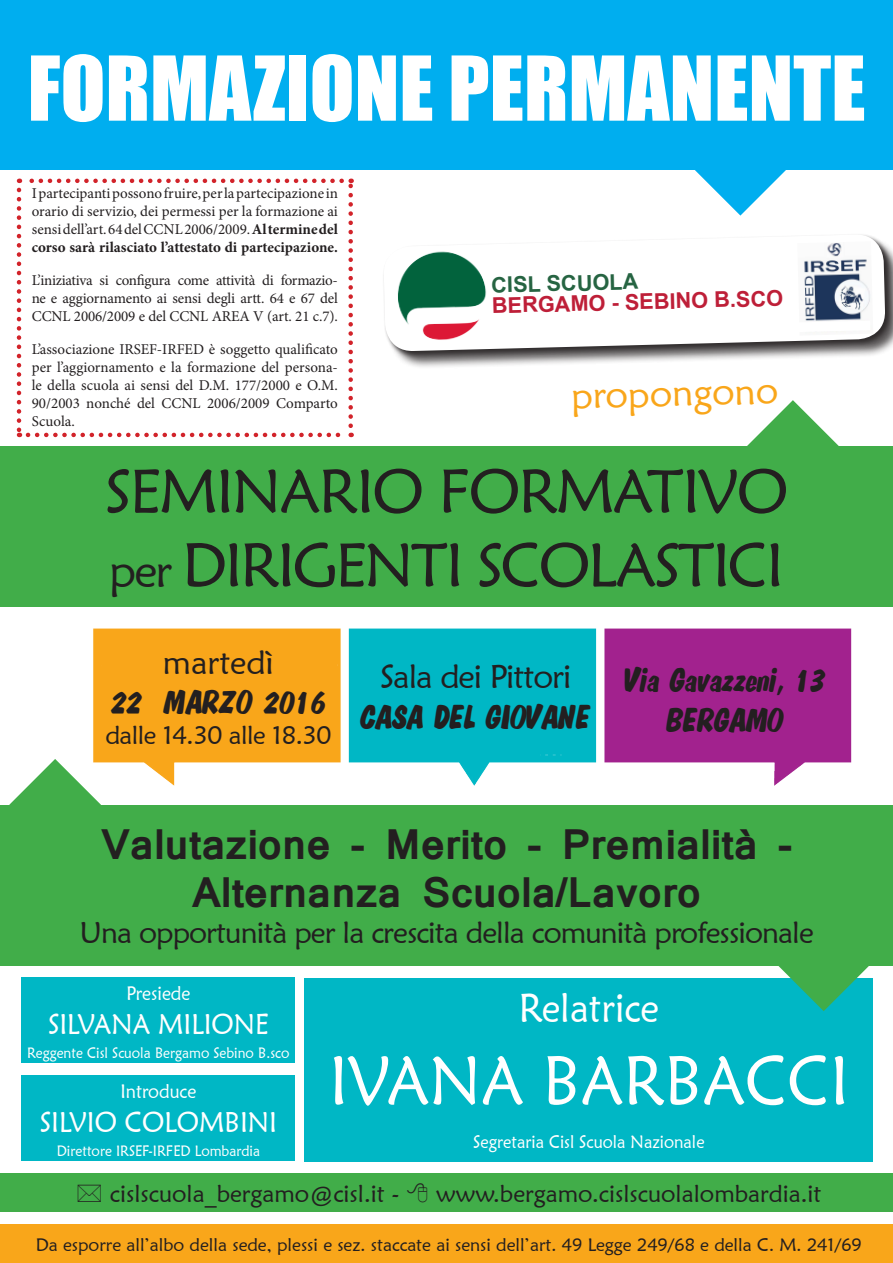
<style>
.page{position:relative;width:893px;height:1263px;background:#fff}
.page>*{position:absolute;margin:0;border:0;box-sizing:border-box;transform-origin:0 0}
.t1{font:82.5px "Impact";color:#fff}
.t2{font:69px "Maiandra GD";color:#fff;scale:.93 1}
.t3{font:61.5px/73.8px "Maiandra GD";letter-spacing:-.04em;color:#231f20}
.t4{font:700 40.5px/48.6px "Mangal";color:#231f20;text-align:center}
.t5{font:40.5px "Maiandra GD";color:#fff;scale:.93 1}
.t6{font:37.5px "Maiandra GD";color:#f9a61a}
.t7{font:33px/39.6px "MANDELA";color:#231f20;text-align:center}
.t8{font:33px "Maiandra GD";letter-spacing:-.03em;color:#231f20}
.t9{font:33px "Maiandra GD";color:#231f20}
.t10{font:30px "Maiandra GD";letter-spacing:-.03em;color:#231f20}
.t11{font:28.5px "Maiandra GD";color:#fff;scale:.93 1}
.t12{font:25.5px "Maiandra GD";letter-spacing:-.02em;color:#231f20}
.t13{font:24px "Maiandra GD";color:#231f20}
.t14{font:700 21.75px "Arial";color:#be1f38}
.t15{font:700 21.75px "Arial";color:#266442}
.t16{font:19.5px "Maiandra GD";color:#fff;scale:.93 1}
.t17{font:18px "Maiandra GD";color:#231f20}
.t18{font:18px "Maiandra GD";color:#fff;scale:.93 1}
.t19{font:15px/18px "Minion Pro";letter-spacing:-.005em;color:#231f20;text-align:justify}
.t20{font:15px "Maiandra GD";color:#fff;scale:.93 1}
.s1{font-weight:700}
.s2{font-size:46.5px}
</style>
<div class="page">
<img style="left:0;top:254px;width:893px;height:920px">
<div style="left:0;top:446px;width:893px;height:160px;background:#41ad49"></div>
<div style="left:0;top:1225px;width:893px;height:38px;background:#f9a61a"></div>
<div style="left:0;top:1174px;width:893px;height:38px;background:#41ad49"></div>
<svg style="left:9px;top:759px;width:92px;height:46px"></svg>
<div style="left:0;top:0;width:893px;height:170px;background:#00aeef"></div>
<svg style="left:695px;top:170px;width:91px;height:46px"></svg>
<svg style="left:17px;top:190px;width:4px;height:247px"></svg>
<svg style="left:28px;top:433px;width:324px;height:4px"></svg>
<svg style="left:348px;top:179px;width:5px;height:247px"></svg>
<svg style="left:19px;top:179px;width:323px;height:4px"></svg>
<div style="left:386px;top:237px;width:507px;height:132px;background:#231f20;opacity:.75"></div>
<div style="left:382px;top:233px;width:511px;height:126px;background:#231f20;opacity:.78"></div>
<svg style="left:383px;top:234px;width:503px;height:118px"></svg>
<img style="left:797px;top:241px;width:76px;height:95px">
<img style="left:395px;top:245px;width:251px;height:99px">
<svg style="left:793px;top:320px;width:77px;height:12px"></svg>
<div style="left:304px;top:977px;width:569px;height:184px;background:#00b7c5"></div>
<div style="left:22px;top:977px;width:273px;height:86px;background:#00b7c5"></div>
<div style="left:22px;top:1075px;width:273px;height:86px;background:#00b7c5"></div>
<svg style="left:778px;top:965px;width:91px;height:46px"></svg>
<div style="left:0;top:805px;width:893px;height:160px;background:#41ad49"></div>
<h1 class="t1" style="left:28px;top:24px;width:839px">FORMAZIONE PERMANENTE</h1>
<p class="t19" style="left:32px;top:184px;width:308px">I partecipanti possono fruire, per la partecipazione in orario di servizio, dei permessi per la formazione ai sensi dell’art. 64 del CCNL 2006/2009. <span class="s1">Al termine del corso sarà rilasciato l’attestato di partecipazione.</span></p>
<p class="t19" style="left:32px;top:271px;width:308px">L’iniziativa si configura come attività di formazio&shy;ne e aggiornamento ai sensi degli artt. 64 e 67 del CCNL 2006/2009 e del CCNL AREA V (art. 21 c.7).</p>
<p class="t19" style="left:32px;top:340px;width:308px">L’associazione IRSEF-IRFED è soggetto qualificato per l’aggiornamento e la formazione del persona&shy;le della scuola ai sensi del D.M. 177/2000 e O.M.<br>90/2003 nonché del CCNL 2006/2009 Comparto Scuola.</p>
<h3 class="t15" style="left:491px;top:271px;width:149px;rotate:-2deg">CISL SCUOLA</h3>
<h3 class="t14" style="left:491px;top:292px;width:293px;rotate:-2deg">BERGAMO - SEBINO B.SCO</h3>
<h3 class="t6" style="left:571px;top:372px;width:209px;rotate:-1deg">propongono</h3>
<h3 class="t3" style="left:105px;top:453px;width:685px">SEMINARIO FORMATIVO <span class="s2">per</span> DIRIGENTI SCOLASTICI</h3>
<h3 class="t9" style="left:163px;top:642px;width:112px">martedì</h3>
<h3 class="t7" style="left:111px;top:680px;width:216px">22 MARZO 2016</h3>
<h3 class="t12" style="left:105px;top:719px;width:228px">dalle 14.30 alle 18.30</h3>
<h3 class="t8" style="left:380px;top:656px;width:193px">Sala dei Pittori</h3>
<h3 class="t7" style="left:361px;top:694px;width:231px">CASA DEL GIOVANE</h3>
<h3 class="t7" style="left:625px;top:658px;width:202px">Via Gavazzeni, 13<br>BERGAMO</h3>
<h3 class="t4" style="left:101px;top:818px;width:693px">Valutazione - Merito - Premialità -<br>Alternanza Scuola/Lavoro</h3>
<h3 class="t10" style="left:79px;top:914px;width:736px">Una opportunità per la crescita della comunità professionale</h3>
<h3 class="t16" style="left:126px;top:981px;width:70px">Presiede</h3>
<h3 class="t11" style="left:48px;top:1007px;width:239px">SILVANA MILIONE</h3>
<p class="t20" style="left:27px;top:1044px;width:283px">Reggente Cisl Scuola Bergamo Sebino B.sco</p>
<h3 class="t16" style="left:121px;top:1079px;width:83px">Introduce</h3>
<h3 class="t11" style="left:40px;top:1104px;width:257px">SILVIO COLOMBINI</h3>
<p class="t20" style="left:57px;top:1141px;width:220px">Direttore IRSEF-IRFED Lombardia</p>
<h3 class="t5" style="left:519px;top:983px;width:152px">Relatrice</h3>
<h2 class="t2" style="left:329px;top:1038px;width:560px">IVANA BARBACCI</h2>
<p class="t18" style="left:473px;top:1130px;width:250px">Segretaria Cisl Scuola Nazionale</p>
<h3 class="t13" style="left:110px;top:1179px;width:291px">cislscuola_bergamo@cisl.it -</h3>
<h3 class="t13" style="left:436px;top:1179px;width:387px">www.bergamo.cislscuolalombardia.it</h3>
<p class="t17" style="left:36px;top:1233px;width:828px">Da esporre all’albo della sede, plessi e sez. staccate ai sensi dell’art. 49 Legge 249/68 e della C. M. 241/69</p>
</div>
